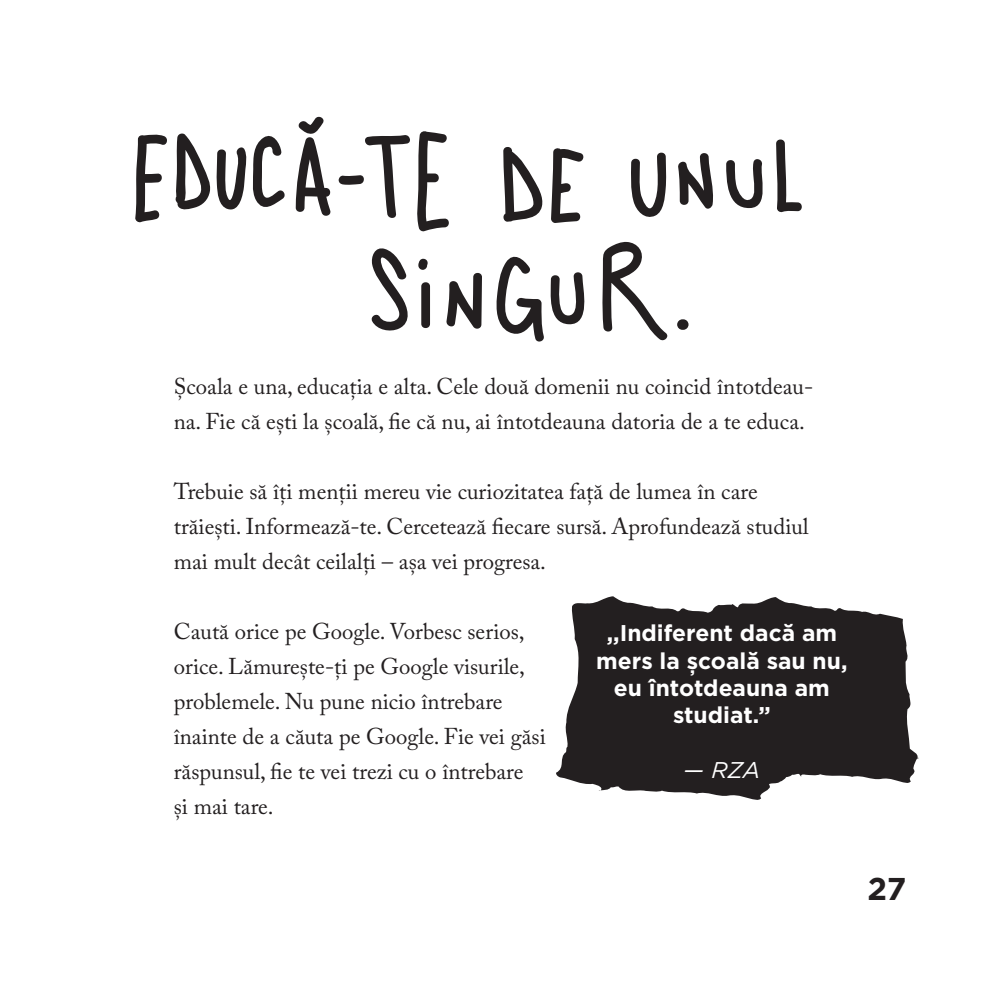
<style>
.page{position:relative;width:993px;height:993px;background:#fff}
.page>*{position:absolute;margin:0;border:0;box-sizing:border-box;transform-origin:0 0}
.t1{font:700 31.5px "Gotham";color:#231f20}
.t2{font:22.75px/35px "Adobe Caslon Pro";color:#231f20}
.t3{font:700 22.75px "Gotham";color:#fff}
.t4{font:italic 22.75px "Gotham";color:#fff}
</style>
<div class="page">
<svg style="left:135px;top:134px;width:32px;height:89px"></svg>
<svg style="left:175px;top:133px;width:110px;height:77px"></svg>
<svg style="left:295px;top:116px;width:36px;height:100px"></svg>
<svg style="left:338px;top:131px;width:111px;height:101px"></svg>
<svg style="left:503px;top:147px;width:40px;height:75px"></svg>
<svg style="left:551px;top:148px;width:33px;height:75px"></svg>
<svg style="left:631px;top:152px;width:35px;height:65px"></svg>
<svg style="left:678px;top:153px;width:35px;height:56px"></svg>
<svg style="left:726px;top:159px;width:37px;height:50px"></svg>
<svg style="left:776px;top:139px;width:26px;height:73px"></svg>
<svg style="left:371px;top:248px;width:37px;height:83px"></svg>
<svg style="left:421px;top:282px;width:9px;height:46px"></svg>
<svg style="left:418px;top:258px;width:10px;height:12px"></svg>
<svg style="left:446px;top:272px;width:36px;height:57px"></svg>
<svg style="left:496px;top:256px;width:89px;height:86px"></svg>
<svg style="left:602px;top:241px;width:66px;height:100px"></svg>
<div style="left:677px;top:319px;width:11px;height:11px;background:#231f20;border-radius:5px"></div>
<svg style="left:556px;top:596px;width:362px;height:203px;fill:#231f20"></svg>
<p class="t2" style="left:174px;top:368px;width:640px">Școala e una, educația e alta. Cele două domenii nu coincid întotdeau&shy;na. Fie că ești la școală, fie că nu, ai întotdeauna datoria de a te educa.</p>
<p class="t2" style="left:174px;top:473px;width:636px">Trebuie să îți menții mereu vie curiozitatea față de lumea în care trăiești. Informează-te. Cercetează fiecare sursă. Aprofundează studiul mai mult decât ceilalți – așa vei progresa.</p>
<p class="t2" style="left:174px;top:613px;width:352px">Caută orice pe Google. Vorbesc serios,</p>
<p class="t2" style="left:174px;top:648px;width:352px">orice. Lămurește-ți pe Google visurile,</p>
<p class="t2" style="left:174px;top:683px;width:330px">problemele. Nu pune nicio întrebare</p>
<p class="t2" style="left:174px;top:718px;width:373px">înainte de a căuta pe Google. Fie vei găsi</p>
<p class="t2" style="left:174px;top:753px;width:351px">răspunsul, fie te vei trezi cu o întrebare</p>
<p class="t2" style="left:174px;top:788px;width:101px">și mai tare.</p>
<p class="t3" style="left:606px;top:618px;width:232px">,,Indiferent dacă am</p>
<p class="t3" style="left:596px;top:645px;width:253px">mers la școală sau nu,</p>
<p class="t3" style="left:613px;top:672px;width:217px">eu întotdeauna am</p>
<p class="t3" style="left:672px;top:700px;width:99px">studiat.”</p>
<p class="t4" style="left:683px;top:755px;width:78px">— RZA</p>
<h1 class="t1" style="left:867px;top:867px;width:40px">27</h1>
</div>
